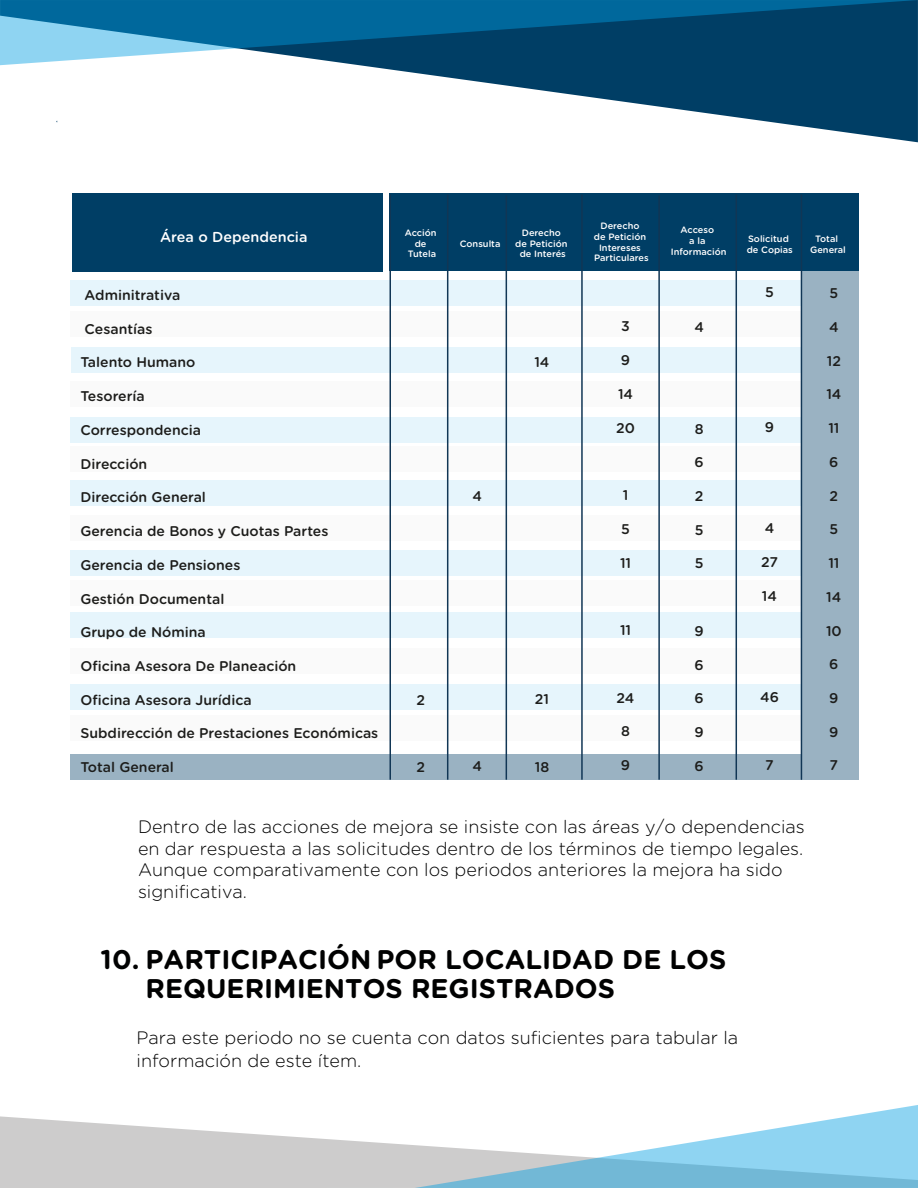
<style>
.page{position:relative;width:918px;height:1188px;background:#fff}
.page>*{position:absolute;margin:0;border:0;box-sizing:border-box;transform-origin:0 0}
.t1{font:700 27px/28.2px "Gotham Rounded";color:#000101}
.t2{font:300 18px/21.6px "Gotham Rounded";color:#000101}
.t3{font:500 14.4px "Gotham Rounded";color:#fff}
.t4{font:500 14.1px "Gotham Rounded";color:#1d1d1b}
.t5{font:500 9.15px/10.8px "Gotham Rounded";color:#fff;text-align:center}
</style>
<div class="page">
<div style="left:801px;top:271px;width:58px;height:509px;background:linear-gradient(to right,#9ab2c2,#9ab2c2)"></div>
<svg style="left:0;top:65px;width:918px;height:77px"></svg>
<svg style="left:0;top:1116px;width:415px;height:72px;fill:#cdcccc"></svg>
<svg style="left:415px;top:1105px;width:503px;height:83px"></svg>
<svg style="left:0;top:0;width:918px;height:65px;background:#1a6790"></svg>
<div style="left:70px;top:551px;width:730px;height:25px;background:#e6f5fc"></div>
<div style="left:70px;top:754px;width:731px;height:26px;background:#9ab2c2"></div>
<div style="left:70px;top:716px;width:730px;height:25px;background:#fafafa"></div>
<div style="left:70px;top:684px;width:730px;height:25px;background:#e6f5fc"></div>
<div style="left:70px;top:649px;width:730px;height:25px;background:#fafafa"></div>
<div style="left:70px;top:612px;width:730px;height:26px;background:#e6f5fc"></div>
<div style="left:70px;top:580px;width:730px;height:26px;background:#fafafa"></div>
<div style="left:70px;top:515px;width:731px;height:26px;background:#fafafa"></div>
<div style="left:70px;top:480px;width:730px;height:26px;background:#e6f5fc"></div>
<div style="left:70px;top:446px;width:730px;height:26px;background:#fafafa"></div>
<div style="left:70px;top:418px;width:730px;height:25px;background:#e6f5fc"></div>
<div style="left:70px;top:381px;width:731px;height:25px;background:#fafafa"></div>
<div style="left:71px;top:348px;width:730px;height:25px;background:#e6f5fc"></div>
<div style="left:70px;top:312px;width:731px;height:25px;background:#fafafa"></div>
<div style="left:70px;top:280px;width:731px;height:25px;background:#e6f5fc"></div>
<div style="left:389px;top:194px;width:470px;height:77px;background:#003e65"></div>
<div style="left:72px;top:193px;width:311px;height:79px;background:#003e65"></div>
<hr style="left:447px;top:195px;width:1px;height:585px;background:#113655">
<hr style="left:506px;top:196px;width:1px;height:584px;background:#113655">
<hr style="left:581px;top:195px;width:2px;height:585px;background:#113655">
<hr style="left:658px;top:196px;width:2px;height:584px;background:#113655">
<hr style="left:736px;top:195px;width:1px;height:585px;background:#113655">
<hr style="left:801px;top:195px;width:1px;height:585px;background:#113655">
<hr style="left:390px;top:194px;width:1px;height:586px;background:#113655">
<p class="t3" style="left:160px;top:227px;width:149px">Área o Dependencia</p>
<p class="t5" style="left:405px;top:227px;width:33px">Acción de<br>Tutela</p>
<p class="t5" style="left:460px;top:238px;width:42px">Consulta</p>
<p class="t5" style="left:594px;top:220px;width:56px">Derecho<br>de Petición<br>Intereses<br>Particulares</p>
<p class="t5" style="left:515px;top:227px;width:54px">Derecho de Petición de Interés</p>
<p class="t5" style="left:671px;top:224px;width:57px">Acceso<br>a la<br>Información</p>
<p class="t5" style="left:747px;top:233px;width:48px;text-align:left">Solicitud de Copias</p>
<p class="t5" style="left:810px;top:233px;width:37px">Total<br>General</p>
<p class="t4" style="left:85px;top:285px;width:97px">Adminitrativa</p>
<p class="t4" style="left:85px;top:319px;width:69px">Cesantías</p>
<p class="t4" style="left:80px;top:352px;width:116px">Talento Humano</p>
<p class="t4" style="left:80px;top:386px;width:66px">Tesorería</p>
<p class="t4" style="left:80px;top:420px;width:122px">Correspondencia</p>
<p class="t4" style="left:80px;top:454px;width:68px">Dirección</p>
<p class="t4" style="left:80px;top:487px;width:127px">Dirección General</p>
<p class="t4" style="left:80px;top:521px;width:250px">Gerencia de Bonos y Cuotas Partes</p>
<p class="t4" style="left:80px;top:555px;width:162px">Gerencia de Pensiones</p>
<p class="t4" style="left:80px;top:588px;width:145px">Gestión Documental</p>
<p class="t4" style="left:80px;top:622px;width:127px">Grupo de Nómina</p>
<p class="t4" style="left:80px;top:656px;width:217px">Oficina Asesora De Planeación</p>
<p class="t4" style="left:80px;top:690px;width:173px">Oficina Asesora Jurídica</p>
<p class="t4" style="left:80px;top:723px;width:299px">Subdirección de Prestaciones Económicas</p>
<p class="t4" style="left:80px;top:757px;width:95px">Total General</p>
<p class="t4" style="left:416px;top:690px;width:10px">2</p>
<p class="t4" style="left:416px;top:757px;width:10px">2</p>
<p class="t4" style="left:473px;top:486px;width:11px">4</p>
<p class="t4" style="left:473px;top:756px;width:11px">4</p>
<p class="t4" style="left:534px;top:352px;width:17px">14</p>
<p class="t4" style="left:535px;top:689px;width:16px">21</p>
<p class="t4" style="left:535px;top:757px;width:16px">18</p>
<p class="t4" style="left:621px;top:316px;width:10px">3</p>
<p class="t4" style="left:621px;top:350px;width:11px">9</p>
<p class="t4" style="left:618px;top:384px;width:17px">14</p>
<p class="t4" style="left:616px;top:418px;width:20px">20</p>
<p class="t4" style="left:623px;top:485px;width:7px">1</p>
<p class="t4" style="left:621px;top:519px;width:10px">5</p>
<p class="t4" style="left:620px;top:553px;width:13px">11</p>
<p class="t4" style="left:620px;top:620px;width:13px">11</p>
<p class="t4" style="left:617px;top:688px;width:19px">24</p>
<p class="t4" style="left:621px;top:721px;width:10px">8</p>
<p class="t4" style="left:621px;top:755px;width:11px">9</p>
<p class="t4" style="left:694px;top:317px;width:11px">4</p>
<p class="t4" style="left:695px;top:418px;width:10px">8</p>
<p class="t4" style="left:695px;top:452px;width:11px">6</p>
<p class="t4" style="left:695px;top:486px;width:10px">2</p>
<p class="t4" style="left:695px;top:520px;width:10px">5</p>
<p class="t4" style="left:695px;top:553px;width:10px">5</p>
<p class="t4" style="left:695px;top:621px;width:11px">9</p>
<p class="t4" style="left:695px;top:655px;width:11px">6</p>
<p class="t4" style="left:695px;top:688px;width:11px">6</p>
<p class="t4" style="left:695px;top:722px;width:11px">9</p>
<p class="t4" style="left:695px;top:756px;width:11px">6</p>
<p class="t4" style="left:765px;top:282px;width:10px">5</p>
<p class="t4" style="left:765px;top:417px;width:11px">9</p>
<p class="t4" style="left:765px;top:518px;width:11px">4</p>
<p class="t4" style="left:761px;top:552px;width:19px">27</p>
<p class="t4" style="left:762px;top:586px;width:17px">14</p>
<p class="t4" style="left:760px;top:687px;width:20px">46</p>
<p class="t4" style="left:765px;top:755px;width:10px">7</p>
<p class="t4" style="left:830px;top:283px;width:10px">5</p>
<p class="t4" style="left:829px;top:317px;width:11px">4</p>
<p class="t4" style="left:827px;top:351px;width:16px">12</p>
<p class="t4" style="left:826px;top:384px;width:17px">14</p>
<p class="t4" style="left:828px;top:418px;width:13px">11</p>
<p class="t4" style="left:829px;top:452px;width:11px">6</p>
<p class="t4" style="left:830px;top:486px;width:10px">2</p>
<p class="t4" style="left:830px;top:519px;width:10px">5</p>
<p class="t4" style="left:828px;top:553px;width:13px">11</p>
<p class="t4" style="left:826px;top:587px;width:17px">14</p>
<p class="t4" style="left:826px;top:620px;width:17px">10</p>
<p class="t4" style="left:829px;top:654px;width:11px">6</p>
<p class="t4" style="left:829px;top:688px;width:11px">9</p>
<p class="t4" style="left:829px;top:722px;width:11px">9</p>
<p class="t4" style="left:830px;top:755px;width:10px">7</p>
<p class="t2" style="left:138px;top:815px;width:668px">Dentro de las acciones de mejora se insiste con las áreas y/o dependencias en dar respuesta a las solicitudes dentro de los términos de tiempo legales.<br>Aunque comparativamente con los periodos anteriores la mejora ha sido significativa.</p>
<h1 class="t1" style="left:146px;top:945px;width:582px;text-indent:-45px">10. PARTICIPACIÓN POR LOCALIDAD DE LOS<br>REQUERIMIENTOS REGISTRADOS</h1>
<p class="t2" style="left:137px;top:1025px;width:603px;line-height:23.4px">Para este periodo no se cuenta con datos suficientes para tabular la información de este ítem.</p>
</div>
